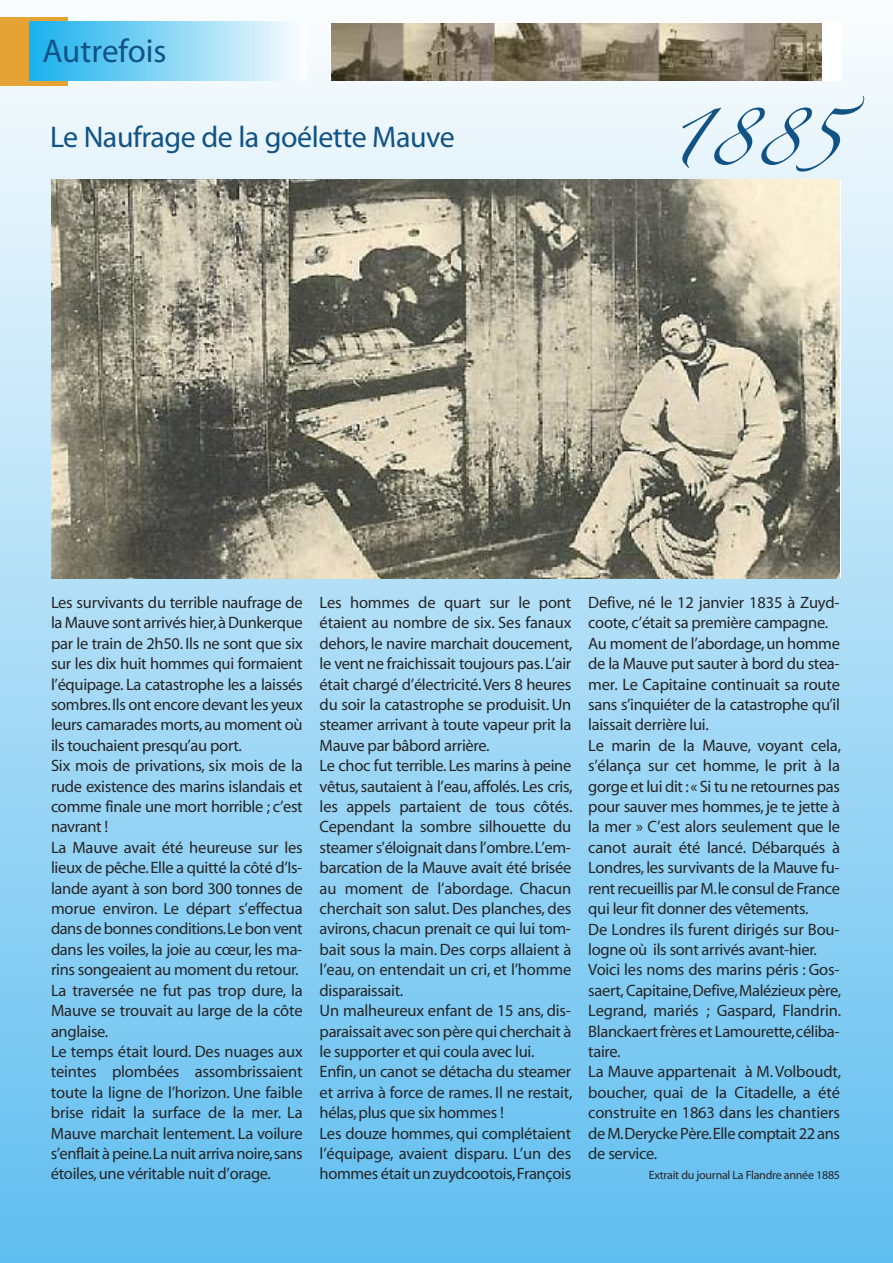
<style>
.page{position:relative;width:893px;height:1263px;background:#fff}
.page>*{position:absolute;margin:0;border:0;box-sizing:border-box;transform-origin:0 0}
.t1{font:51px "Zapfino";color:#115385;scale:1.1 1}
.t2{font:33px "Myriad";color:#115385}
.t3{font:30px "Myriad";letter-spacing:-.015em;color:#115385}
.t4{font:16.5px/20.4px "Myriad";letter-spacing:-.02em;color:#272526}
.t5{font:12px "Myriad";letter-spacing:-.02em;color:#272526}
</style>
<div class="page">
<div style="left:0;top:0;width:893px;height:1263px;background:linear-gradient(to bottom,#fcfdfd,#60bef0)"></div>
<div style="left:0;top:17px;width:68px;height:68px;background:#e4a334"></div>
<div style="left:30px;top:21px;width:276px;height:60px;background:linear-gradient(to right,#1ab1ed,#fbfdfe)"></div>
<svg style="left:330px;top:21px;width:512px;height:60px"></svg>
<img style="left:331px;top:24px;width:490px;height:56px">
<img style="left:51px;top:179px;width:788px;height:399px">
<h2 class="t2" style="left:43px;top:38px;width:126px">Autrefois</h2>
<h3 class="t3" style="left:50px;top:126px;width:406px">Le Naufrage de la goélette Mauve</h3>
<h1 class="t1" style="left:667px;top:117px;width:184px">1885</h1>
<p class="t4" style="left:51px;top:594px;width:253px">Les survivants du terrible naufrage de la Mauve sont arrivés hier,à Dunkerque par le train de 2h50. Ils ne sont que six sur les dix huit hommes qui formaient l’équipage. La catastrophe les a laissés sombres.Ils ont encore devant les yeux leurs camarades morts,au moment où ils touchaient presqu’au port.<br>Six mois de privations, six mois de la rude existence des marins islandais et comme finale une mort horrible ; c’est navrant !<br>La Mauve avait été heureuse sur les lieux de pêche.Elle a quitté la côté d’Is&shy;lande ayant à son bord 300 tonnes de morue environ. Le départ s’effectua dans de bonnes conditions.Le bon vent dans les voiles, la joie au cœur, les ma&shy;rins songeaient au moment du retour.<br>La traversée ne fut pas trop dure, la Mauve se trouvait au large de la côte anglaise.<br>Le temps était lourd. Des nuages aux teintes plombées assombrissaient toute la ligne de l’horizon. Une faible brise ridait la surface de la mer. La Mauve marchait lentement. La voilure s’enflait à peine.La nuit arriva noire,sans étoiles,une véritable nuit d’orage.</p>
<p class="t4" style="left:320px;top:594px;width:254px">Les hommes de quart sur le pont étaient au nombre de six. Ses fanaux dehors, le navire marchait doucement, le vent ne fraichissait toujours pas.L’air était chargé d’électricité.Vers 8 heures du soir la catastrophe se produisit. Un steamer arrivant à toute vapeur prit la Mauve par bâbord arrière.<br>Le choc fut terrible. Les marins à peine vêtus, sautaient à l’eau, affolés. Les cris, les appels partaient de tous côtés.<br>Cependant la sombre silhouette du steamer s’éloignait dans l’ombre.L’em&shy;barcation de la Mauve avait été brisée au moment de l’abordage. Chacun cherchait son salut. Des planches, des avirons, chacun prenait ce qui lui tom&shy;bait sous la main. Des corps allaient à l’eau, on entendait un cri, et l’homme disparaissait.<br>Un malheureux enfant de 15 ans, dis&shy;paraissait avec son père qui cherchait à le supporter et qui coula avec lui.<br>Enfin, un canot se détacha du steamer et arriva à force de rames. Il ne restait, hélas,plus que six hommes !<br>Les douze hommes, qui complétaient l’équipage, avaient disparu. L’un des hommes était un zuydcootois,François</p>
<p class="t4" style="left:588px;top:594px;width:254px">Defive, né le 12 janvier 1835 à Zuyd&shy;coote, c’était sa première campagne.<br>Au moment de l’abordage,un homme de la Mauve put sauter à bord du stea&shy;mer. Le Capitaine continuait sa route sans s’inquiéter de la catastrophe qu’il laissait derrière lui.<br>Le marin de la Mauve, voyant cela, s’élança sur cet homme, le prit à la gorge et lui dit :« Si tu ne retournes pas pour sauver mes hommes, je te jette à la mer » C’est alors seulement que le canot aurait été lancé. Débarqués à Londres, les survivants de la Mauve fu&shy;rent recueillis par M.le consul de France qui leur fit donner des vêtements.<br>De Londres ils furent dirigés sur Bou&shy;logne où ils sont arrivés avant-hier.<br>Voici les noms des marins péris : Gos&shy;saert, Capitaine,Defive,Malézieux père, Legrand, mariés ; Gaspard, Flandrin.<br>Blanckaert frères et Lamourette,céliba&shy;taire.<br>La Mauve appartenait à M.Volboudt, boucher, quai de la Citadelle, a été construite en 1863 dans les chantiers de M.Derycke Père.Elle comptait 22 ans de service.</p>
<p class="t5" style="left:649px;top:1171px;width:193px">Extrait du journal La Flandre année 1885</p>
</div>
